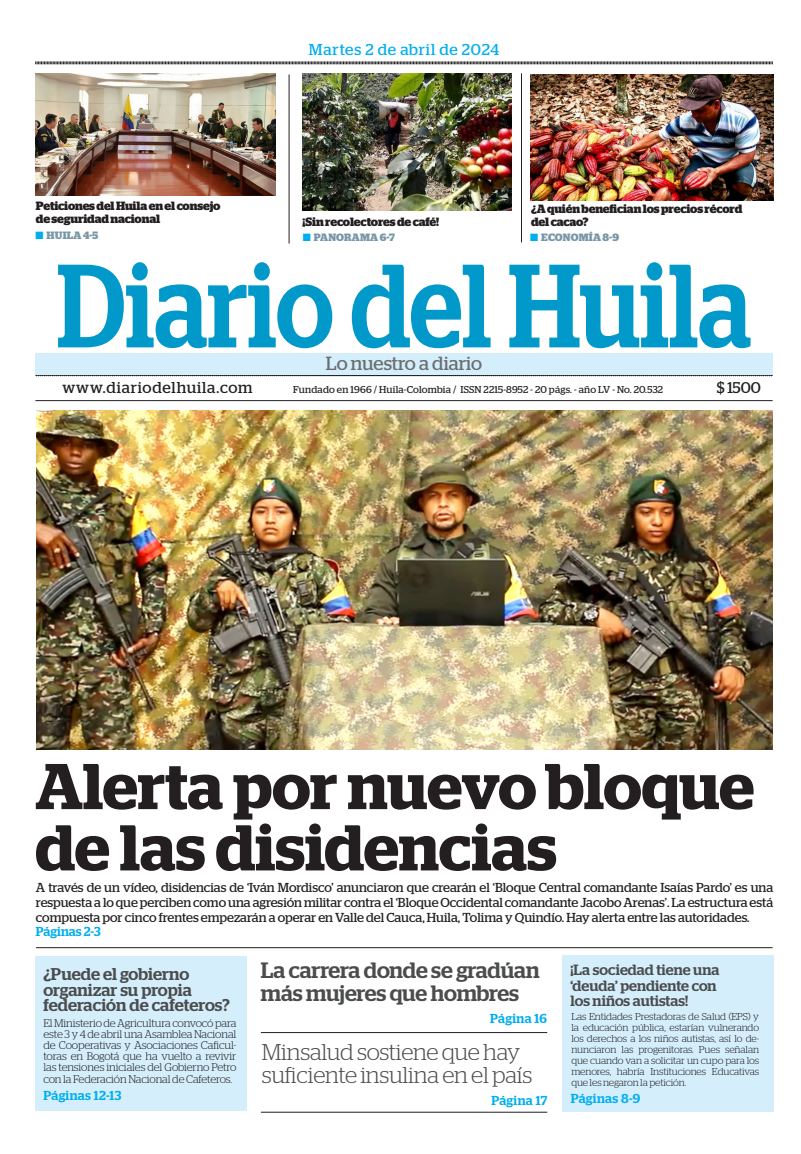
<style>
.page{position:relative;width:801px;height:1154px;background:#fff}
.page>*{position:absolute;margin:0;border:0;box-sizing:border-box;transform-origin:0 0}
.t1{font:600 64.5px/61.3px "Stag";color:#231f20}
.TITULO_1{font:300 22.8px/23.8px "Stag";letter-spacing:-.01em;color:#4b4c4d}
.TITULO_1-2{font:500 22.2px/23.1px "Stag";letter-spacing:-.005em;color:#4b4c4d}
.TITULO_1-3{font:19px "Stag";color:#6c6d70}
.TITULO_1-4{font:500 17px/15.8px "Stag";color:#4b4c4d}
.t2{font:15.7px "Stag";letter-spacing:.05em;color:#231f20}
.t3{font:15.7px "Stag";letter-spacing:.05em;color:#00aeef}
.t4{font:15.6px "Stag";color:#231f20}
.TITULO_1-5{font:500 14.9px/15.6px "Stag";letter-spacing:.005em;color:#4b4c4d}
.TITULO_1-6{font:13px/15px "Stag";color:#231f20;text-align:justify}
.TITULO_1-7{font:500 13px "Stag";letter-spacing:.025em;color:#00aeef}
.TITULO_1-8{font:500 13px "Stag";color:#00aeef}
.No_Spacing{font:700 12px/12.8px "Stag";letter-spacing:-.015em;color:#231f20}
.TITULO_1-9{font:300 11px/11px "Stag";letter-spacing:-.015em;color:#231f20;text-align:justify}
.TEXTO{font:700 10.6px "Stag";letter-spacing:.02em;color:#7997a6}
.TITULO_1-10{font:300 10px/11px "Stag";letter-spacing:-.015em;color:#231f20;text-align:justify}
.t5{font:10px "Stag";letter-spacing:.02em;color:#231f20}
.s1{color:#00aeef}
</style>
<div class="page">
<img style="left:530px;top:74px;width:243px;height:127px">
<svg style="left:35px;top:61px;width:738px;height:4px;background:#908e8f"></svg>
<svg style="left:58px;top:262px;width:692px;height:86px"></svg>
<svg style="left:35px;top:374px;width:738px;height:2px"></svg>
<hr style="left:35px;top:400px;width:737px;height:1px;background:#231f20">
<div style="left:35px;top:353px;width:737px;height:21px;background:#d4effb"></div>
<div style="left:35px;top:956px;width:212px;height:155px;background:#d4effb"></div>
<div style="left:562px;top:955px;width:211px;height:156px;background:#d4effb"></div>
<hr style="left:261px;top:1032px;width:286px;height:1px;background:#231f20">
<hr style="left:261px;top:1112px;width:286px;height:1px;background:#231f20">
<hr style="left:289px;top:74px;width:1px;height:169px;background:#231f20">
<hr style="left:521px;top:73px;width:1px;height:169px;background:#231f20">
<img style="left:303px;top:73px;width:208px;height:137px">
<img style="left:35px;top:73px;width:240px;height:123px">
<hr style="left:36px;top:947px;width:736px;height:1px;background:#231f20">
<img style="left:36px;top:410px;width:736px;height:339px">
<p class="No_Spacing" style="left:36px;top:200px;width:186px">Peticiones del Huila en el consejo de seguridad nacional</p>
<p class="t3" style="left:309px;top:41px;width:192px">Martes 2 de abril de 2024</p>
<p class="No_Spacing" style="left:531px;top:203px;width:213px">¿A quién benefician los precios récord</p>
<p class="No_Spacing" style="left:303px;top:216px;width:138px">¡Sin recolectores de café!</p>
<p class="No_Spacing" style="left:531px;top:215px;width:59px">del cacao?</p>
<p class="TEXTO" style="left:36px;top:230px;width:64px"><span class="s1">■</span> HUILA 4-5</p>
<p class="TEXTO" style="left:303px;top:231px;width:93px"><span class="s1">■</span> PANORAMA 6-7</p>
<p class="TEXTO" style="left:530px;top:231px;width:90px"><span class="s1">■</span> ECONOMÍA 8-9</p>
<p class="TITULO_1-3" style="left:326px;top:353px;width:158px">Lo nuestro a diario</p>
<p class="t5" style="left:293px;top:383px;width:371px">Fundado en 1966 / Huila-Colombia / ISSN 2215-8952 - 20 págs. - año LV - No. 20.532</p>
<p class="t2" style="left:62px;top:379px;width:192px">www.diariodelhuila.com</p>
<p class="t4" style="left:717px;top:378px;width:46px">$ 1500</p>
<p class="t1" style="left:35px;top:755px;width:720px">Alerta por nuevo bloque de las disidencias</p>
<p class="TITULO_1-6" style="left:36px;top:879px;width:739px">A través de un vídeo, disidencias de ‘Iván Mordisco’ anunciaron que crearán el ‘Bloque Central comandante Isaías Pardo’ es una respuesta a lo que perciben como una agresión militar contra el ‘Bloque Occidental comandante Jacobo Arenas’. La estructura está compuesta por cinco frentes empezarán a operar en Valle del Cauca, Huila, Tolima y Quindío. Hay alerta entre las autoridades.</p>
<p class="TITULO_1-8" style="left:36px;top:924px;width:66px">Páginas 2-3</p>
<p class="TITULO_1-2" style="left:261px;top:958px;width:280px">La carrera donde se gradúan más mujeres que hombres</p>
<p class="TITULO_1-4" style="left:43px;top:966px;width:188px">¿Puede el gobierno organizar su propia federación de cafeteros?</p>
<p class="TITULO_1-5" style="left:570px;top:962px;width:150px">¡La sociedad tiene una ‘deuda’ pendiente con los niños autistas!</p>
<p class="TITULO_1-10" style="left:571px;top:1011px;width:189px">Las Entidades Prestadoras de Salud (EPS) y la educación pública, estarían vulnerando los derechos a los niños autistas, así lo de&shy;nunciaron las progenitoras. Pues señalan que cuando van a solicitar un cupo para los menores, habría Instituciones Educativas que les negaron la petición.</p>
<p class="TITULO_1-7" style="left:490px;top:1011px;width:58px">Página 16</p>
<p class="TITULO_1-9" style="left:43px;top:1018px;width:195px">El Ministerio de Agricultura convocó para este 3 y 4 de abril una Asamblea Nacional de Cooperativas y Asociaciones Caficul&shy;toras en Bogotá que ha vuelto a revivir las tensiones iniciales del Gobierno Petro con la Federación Nacional de Cafeteros.</p>
<p class="TITULO_1" style="left:262px;top:1039px;width:272px">Minsalud sostiene que hay suficiente insulina en el país</p>
<p class="TITULO_1-7" style="left:43px;top:1087px;width:79px">Páginas 12-13</p>
<p class="TITULO_1-7" style="left:491px;top:1092px;width:57px">Página 17</p>
<p class="TITULO_1-7" style="left:571px;top:1090px;width:71px">Páginas 8-9</p>
</div>
